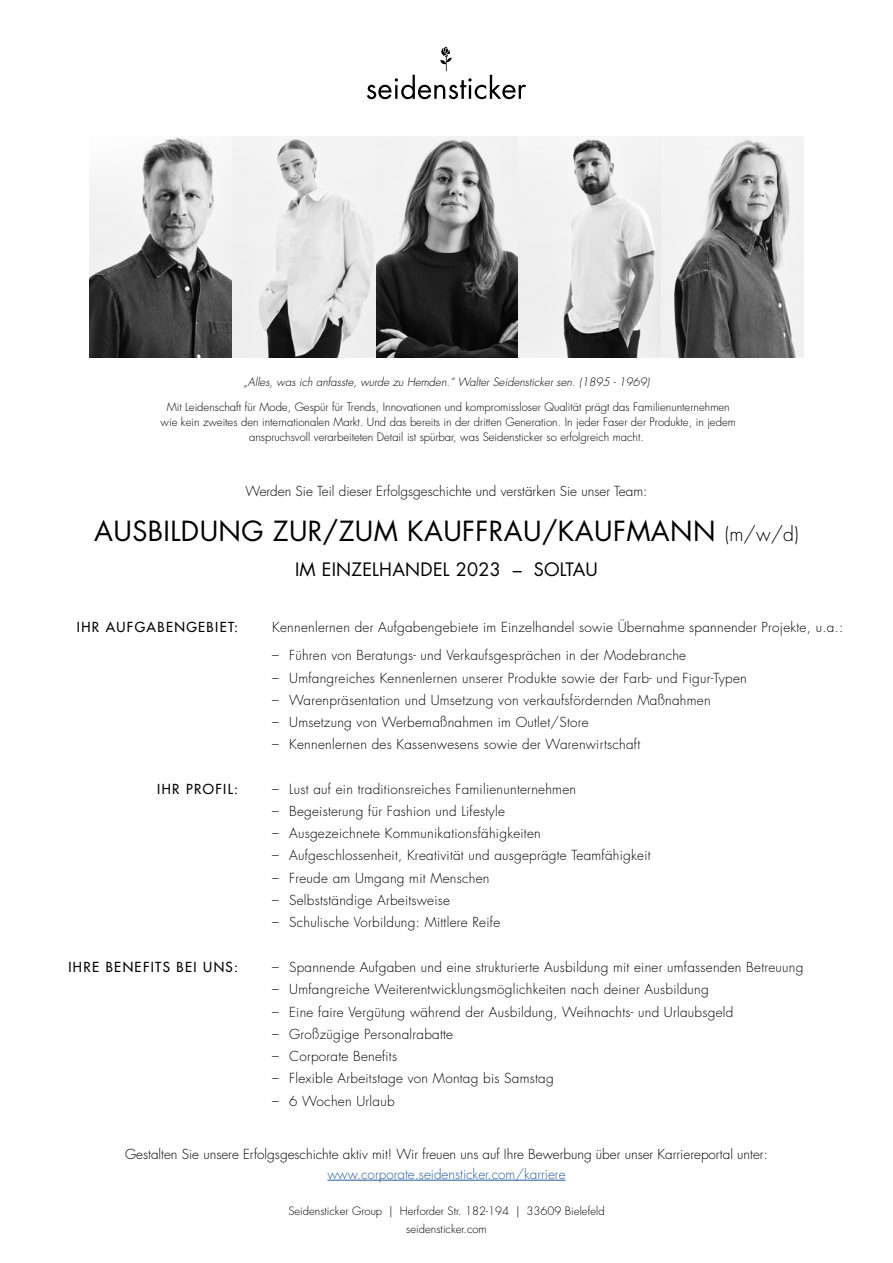
<style>
.page{position:relative;width:893px;height:1263px;background:#fff}
.page>*{position:absolute;margin:0;border:0;box-sizing:border-box;transform-origin:0 0}
.t1{font:27px "Futura Std";letter-spacing:.015em;color:#000}
.t2{font:18px "Futura Std";letter-spacing:.015em;color:#000}
.t3{font:300 13.5px "Futura Std";letter-spacing:.02em;color:#000}
.t4{font:300 13.5px "Futura Std";color:#000}
.t5{font:500 13.5px "Futura Std";letter-spacing:.1em;color:#000}
.t6{font:300 13.5px "Futura Std";color:#275b9b}
.t7{font:300 11.25px/15px "Futura Std";color:#000;text-align:center}
.t8{font:italic 300 11.25px "Futura Std";color:#000}
.s1{font-weight:300;font-size:19.5px}
</style>
<div class="page">
<hr style="left:327px;top:1180px;width:239px;height:1px;background:#275b9b">
<svg style="left:367px;top:47px;width:159px;height:52px"></svg>
<img style="left:89px;top:136px;width:715px;height:221px">
<p class="t8" style="left:244px;top:375px;width:407px">„Alles, was ich anfasste, wurde zu Hemden.“ Walter Seidensticker sen. (1895 - 1969)</p>
<p class="t7" style="left:161px;top:400px;width:577px">Mit Leidenschaft für Mode, Gespür für Trends, Innovationen und kompromissloser Qualität prägt das Familienunternehmen wie kein zweites den internationalen Markt. Und das bereits in der dritten Generation. In jeder Faser der Produkte, in jedem anspruchsvoll verarbeiteten Detail ist spürbar, was Seidensticker so erfolgreich macht.</p>
<p class="t4" style="left:246px;top:483px;width:403px">Werden Sie Teil dieser Erfolgsgeschichte und verstärken Sie unser Team:</p>
<h1 class="t1" style="left:94px;top:514px;width:706px">AUSBILDUNG ZUR/ZUM KAUFFRAU/KAUFMANN <span class="s1">(m/w/d)</span></h1>
<p class="t5" style="left:77px;top:618px;width:163px">IHR AUFGABENGEBIET:</p>
<h2 class="t2" style="left:295px;top:558px;width:304px">IM EINZELHANDEL 2023 – SOLTAU</h2>
<p class="t3" style="left:272px;top:619px;width:573px">Kennenlernen der Aufgabengebiete im Einzelhandel sowie Übernahme spannender Projekte, u.a.:</p>
<p class="t3" style="left:272px;top:647px;width:416px">– Führen von Beratungs- und Verkaufsgesprächen in der Modebranche</p>
<p class="t3" style="left:272px;top:669px;width:476px">– Umfangreiches Kennenlernen unserer Produkte sowie der Farb- und Figur-Typen</p>
<p class="t3" style="left:272px;top:692px;width:440px">– Warenpräsentation und Umsetzung von verkaufsfördernden Maßnahmen</p>
<p class="t3" style="left:272px;top:714px;width:318px">– Umsetzung von Werbemaßnahmen im Outlet/Store</p>
<p class="t3" style="left:272px;top:736px;width:370px">– Kennenlernen des Kassenwesens sowie der Warenwirtschaft</p>
<p class="t5" style="left:157px;top:780px;width:82px">IHR PROFIL:</p>
<p class="t3" style="left:272px;top:780px;width:305px">– Lust auf ein traditionsreiches Familienunternehmen</p>
<p class="t3" style="left:272px;top:803px;width:234px">– Begeisterung für Fashion und Lifestyle</p>
<p class="t3" style="left:272px;top:825px;width:270px">– Ausgezeichnete Kommunikationsfähigkeiten</p>
<p class="t3" style="left:272px;top:847px;width:380px">– Aufgeschlossenheit, Kreativität und ausgeprägte Teamfähigkeit</p>
<p class="t3" style="left:272px;top:869px;width:219px">– Freude am Umgang mit Menschen</p>
<p class="t3" style="left:272px;top:892px;width:179px">– Selbstständige Arbeitsweise</p>
<p class="t3" style="left:272px;top:914px;width:230px">– Schulische Vorbildung: Mittlere Reife</p>
<p class="t3" style="left:272px;top:959px;width:533px">– Spannende Aufgaben und eine strukturierte Ausbildung mit einer umfassenden Betreuung</p>
<p class="t3" style="left:272px;top:981px;width:438px">– Umfangreiche Weiterentwicklungsmöglichkeiten nach deiner Ausbildung</p>
<p class="t3" style="left:272px;top:1003px;width:463px">– Eine faire Vergütung während der Ausbildung, Weihnachts- und Urlaubsgeld</p>
<p class="t3" style="left:272px;top:1026px;width:182px">– Großzügige Personalrabatte</p>
<p class="t3" style="left:272px;top:1048px;width:126px">– Corporate Benefits</p>
<p class="t3" style="left:272px;top:1070px;width:283px">– Flexible Arbeitstage von Montag bis Samstag</p>
<p class="t3" style="left:272px;top:1092px;width:124px">– 6 Wochen Urlaub</p>
<p class="t5" style="left:68px;top:959px;width:171px">IHRE BENEFITS BEI UNS:</p>
<p class="t4" style="left:125px;top:1146px;width:644px">Gestalten Sie unsere Erfolgsgeschichte aktiv mit! Wir freuen uns auf Ihre Bewerbung über unser Karriereportal unter:</p>
<p class="t6" style="left:327px;top:1166px;width:240px">www.corporate.seidensticker.com/karriere</p>
<p class="t7" style="left:288px;top:1202px;width:318px;line-height:18px">Seidensticker Group | Herforder Str. 182-194 | 33609 Bielefeld seidensticker.com</p>
</div>
